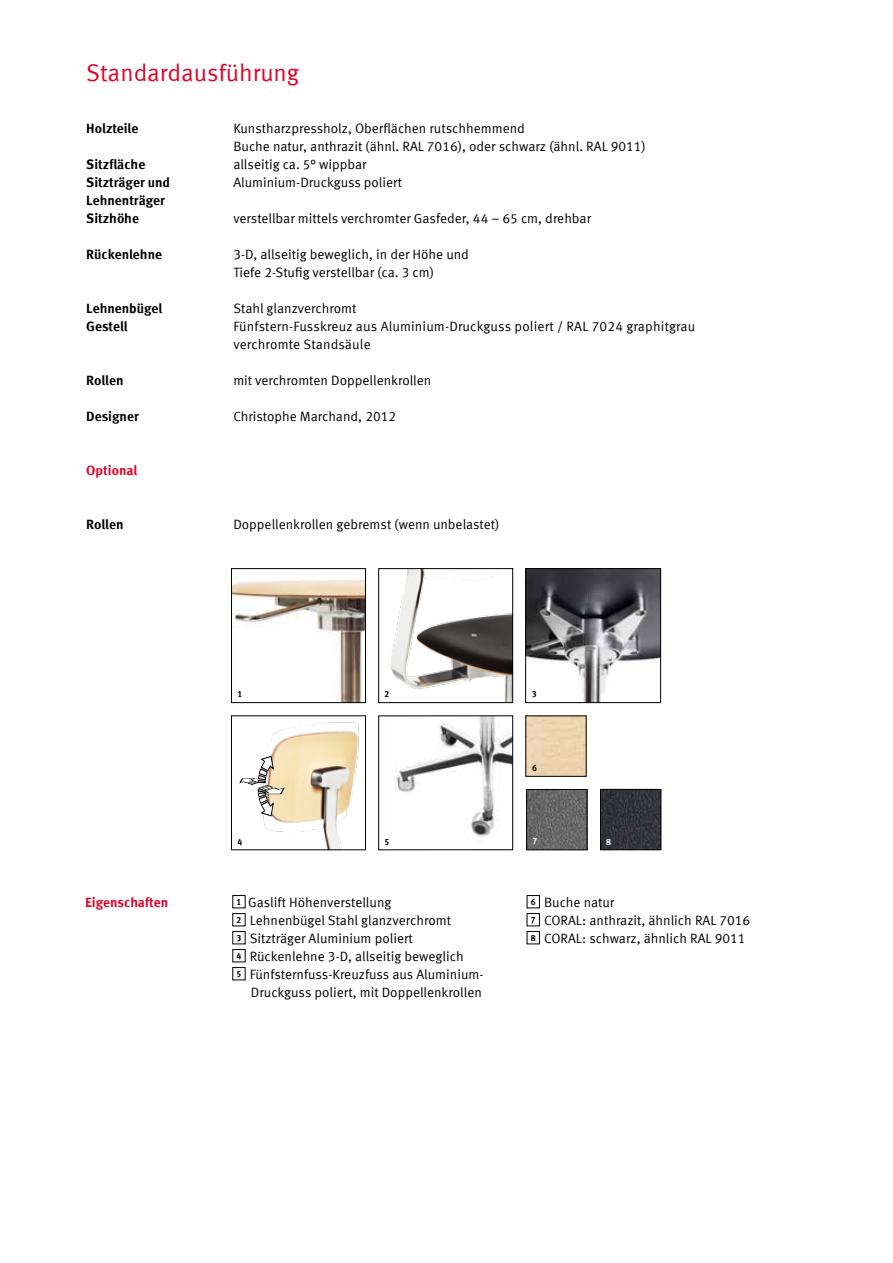
<style>
.page{position:relative;width:893px;height:1263px;background:#fff}
.page>*{position:absolute;margin:0;border:0;box-sizing:border-box;transform-origin:0 0}
.t1{font:24px "Meta Offc Norm";color:#e20026}
.t2{font:13.5px/18px "Meta Offc Norm";color:#000}
.t3{font:700 13.5px/18px "Meta Offc";color:#000}
.t4{font:700 13.5px "Meta Offc";color:#e20026}
.t5{font:700 9px "Meta Offc";color:#000;scale:.96 1}
.t6{font:700 9px "Meta Offc";color:#fff;scale:.96 1}
</style>
<div class="page">
<img style="left:233px;top:579px;width:131px;height:122px">
<div style="left:231px;top:568px;width:135px;height:135px;border:1px solid #000"></div>
<img style="left:263px;top:722px;width:96px;height:126px">
<div style="left:231px;top:716px;width:135px;height:134px;border:1px solid #000"></div>
<img style="left:396px;top:718px;width:115px;height:119px">
<div style="left:378px;top:716px;width:135px;height:134px;border:1px solid #000"></div>
<img style="left:527px;top:570px;width:132px;height:131px">
<div style="left:525px;top:568px;width:136px;height:135px;border:1px solid #000"></div>
<img style="left:389px;top:570px;width:122px;height:131px">
<div style="left:378px;top:568px;width:135px;height:135px;border:1px solid #000"></div>
<div style="left:233px;top:895px;width:12px;height:13px;border:1px solid #000"></div>
<div style="left:233px;top:913px;width:12px;height:13px;border:1px solid #000"></div>
<div style="left:233px;top:931px;width:12px;height:13px;border:1px solid #000"></div>
<div style="left:233px;top:949px;width:12px;height:13px;border:1px solid #000"></div>
<div style="left:233px;top:967px;width:12px;height:13px;border:1px solid #000"></div>
<div style="left:527px;top:895px;width:13px;height:13px;border:1px solid #000"></div>
<div style="left:527px;top:913px;width:13px;height:13px;border:1px solid #000"></div>
<div style="left:527px;top:931px;width:13px;height:13px;border:1px solid #000"></div>
<svg style="left:239px;top:753px;width:54px;height:67px"></svg>
<img style="left:528px;top:791px;width:57px;height:57px">
<div style="left:526px;top:789px;width:61px;height:61px;border:1px solid #000"></div>
<img style="left:602px;top:791px;width:57px;height:57px">
<div style="left:600px;top:789px;width:61px;height:61px;border:1px solid #000"></div>
<h1 class="t1" style="left:86px;top:58px;width:214px">Standardausführung</h1>
<p class="t3" style="left:86px;top:120px;width:54px">Holzteile</p>
<p class="t2" style="left:233px;top:119px;width:414px">Kunstharzpressholz, Oberflächen rutschhemmend<br>Buche natur, anthrazit (ähnl. RAL 7016), oder schwarz (ähnl. RAL 9011)</p>
<p class="t3" style="left:86px;top:156px;width:60px">Sitzfläche</p>
<p class="t2" style="left:233px;top:155px;width:135px">allseitig ca. 5° wippbar</p>
<p class="t3" style="left:86px;top:174px;width:85px">Sitzträger und</p>
<p class="t2" style="left:233px;top:173px;width:170px">Aluminium-Druckguss poliert</p>
<p class="t3" style="left:86px;top:191px;width:80px">Lehnenträger<br>Sitzhöhe</p>
<p class="t2" style="left:233px;top:209px;width:359px">verstellbar mittels verchromter Gasfeder, 44 – 65 cm, drehbar</p>
<p class="t3" style="left:86px;top:245px;width:77px">Rückenlehne</p>
<p class="t2" style="left:233px;top:245px;width:237px">3-D, allseitig beweglich, in der Höhe und<br>Tiefe 2-Stufig verstellbar (ca. 3 cm)</p>
<p class="t3" style="left:86px;top:299px;width:78px">Lehnenbügel</p>
<p class="t2" style="left:233px;top:299px;width:125px">Stahl glanzverchromt</p>
<p class="t3" style="left:86px;top:317px;width:43px">Gestell</p>
<p class="t2" style="left:233px;top:317px;width:464px">Fünfstern-Fusskreuz aus Aluminium-Druckguss poliert / RAL 7024 graphitgrau verchromte Standsäule</p>
<p class="t3" style="left:86px;top:371px;width:39px">Rollen</p>
<p class="t2" style="left:233px;top:371px;width:200px">mit verchromten Doppellenkrollen</p>
<p class="t3" style="left:86px;top:407px;width:54px">Designer</p>
<p class="t2" style="left:233px;top:407px;width:164px">Christophe Marchand, 2012</p>
<p class="t4" style="left:86px;top:462px;width:53px">Optional</p>
<p class="t3" style="left:86px;top:515px;width:39px">Rollen</p>
<p class="t2" style="left:233px;top:515px;width:268px">Doppellenkrollen gebremst (wenn unbelastet)</p>
<p class="t4" style="left:85px;top:894px;width:85px">Eigenschaften</p>
<p class="t5" style="left:237px;top:689px;width:7px">1</p>
<p class="t5" style="left:237px;top:836px;width:7px">4</p>
<p class="t5" style="left:385px;top:689px;width:7px">2</p>
<p class="t5" style="left:532px;top:689px;width:7px">3</p>
<p class="t5" style="left:385px;top:836px;width:7px">5</p>
<p class="t5" style="left:532px;top:762px;width:7px">6</p>
<p class="t6" style="left:533px;top:836px;width:7px">7</p>
<p class="t6" style="left:606px;top:836px;width:7px">8</p>
<p class="t2" style="left:237px;top:893px;width:156px"><sup>1</sup> Gaslift Höhenverstellung</p>
<p class="t2" style="left:236px;top:911px;width:216px"><sup>2</sup> Lehnenbügel Stahl glanzverchromt</p>
<p class="t2" style="left:236px;top:929px;width:178px"><sup>3</sup> Sitzträger Aluminium poliert</p>
<p class="t2" style="left:236px;top:947px;width:229px"><sup>4</sup> Rückenlehne 3-D, allseitig beweglich</p>
<p class="t2" style="left:236px;top:965px;width:248px"><sup>5</sup> Fünfsternfuss-Kreuzfuss aus Aluminium-</p>
<p class="t2" style="left:251px;top:983px;width:232px">Druckguss poliert, mit Doppellenkrollen</p>
<p class="t2" style="left:531px;top:893px;width:221px"><sup>6</sup> Buche natur<br><sup>7</sup> CORAL: anthrazit, ähnlich RAL 7016<br><sup>8</sup> CORAL: schwarz, ähnlich RAL 9011</p>
</div>
